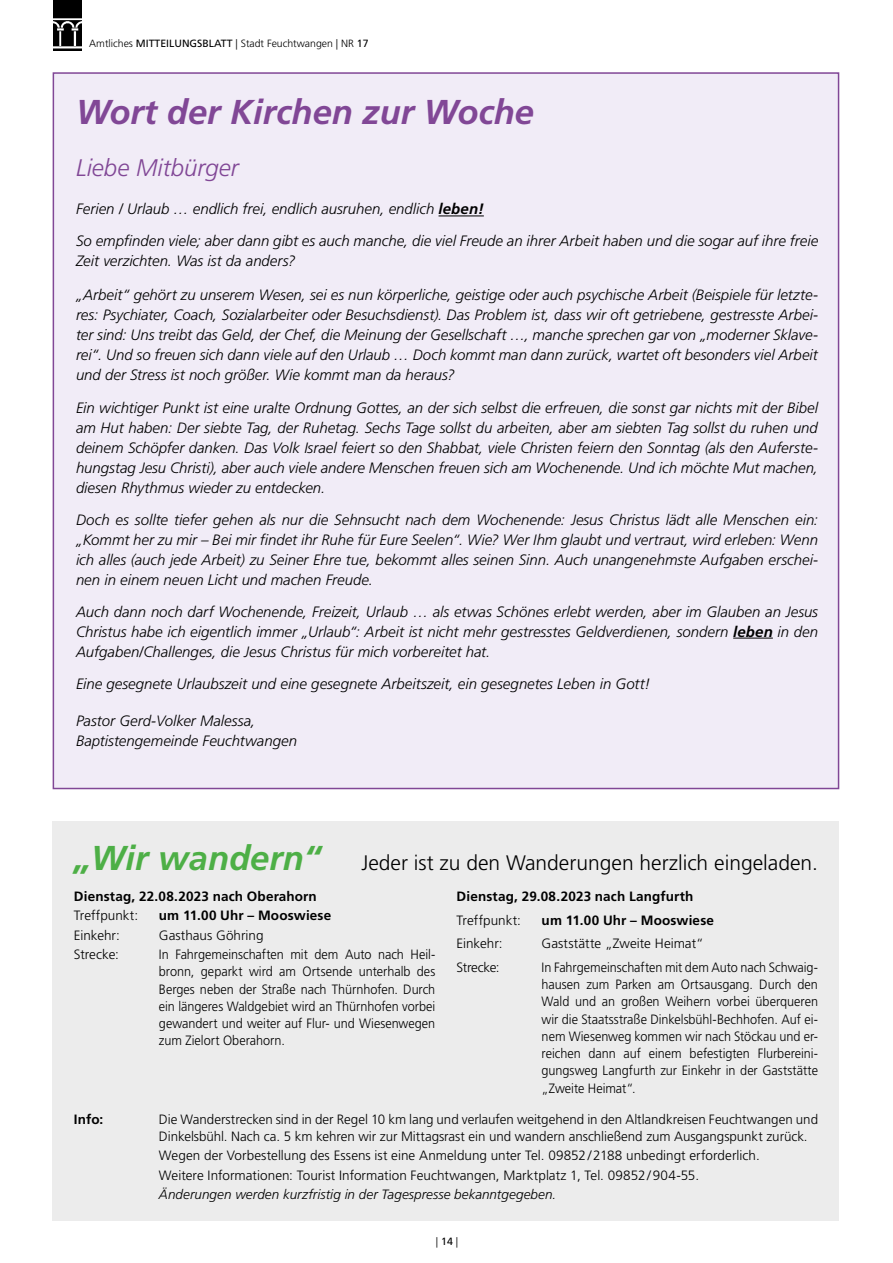
<style>
.page{position:relative;width:893px;height:1263px;background:#fff}
.page>*{position:absolute;margin:0;border:0;box-sizing:border-box;transform-origin:0 0}
.t1{font:italic 700 34.5px "Frutiger";color:#814796}
.t2{font:italic 300 24px "Frutiger";color:#814796}
.t3{font:300 21px "Frutiger";color:#000}
.t4{font:italic 300 15px/20px "Frutiger";color:#000;text-align:justify}
.t5{font:300 13.5px/17.2px "Frutiger";color:#000;text-align:justify;scale:.94 1}
.t6{font:300 13.5px/17.2px "Frutiger";color:#000}
.t7{font:700 13.5px "Frutiger";letter-spacing:.01em;color:#000}
.t8{font:italic 300 13.5px "Frutiger";letter-spacing:.005em;color:#000}
.t9{font:300 13.5px "Frutiger";letter-spacing:-.02em;color:#000}
.t10{font:300 10.5px "Frutiger";color:#000}
.s1{font-weight:400}
.s2{font-weight:700}
.s3{font-weight:700;font-style:italic;font-size:34.5px;color:#4daf46}
</style>
<div class="page">
<img style="left:53px;top:1px;width:28px;height:50px">
<svg style="left:53px;top:0;width:28px;height:1px"></svg>
<div style="left:53px;top:72px;width:786px;height:717px;background:#f1ecf7;border:2px solid #814796"></div>
<hr style="left:439px;top:216px;width:45px;height:1px;background:#000">
<hr style="left:733px;top:638px;width:40px;height:1px;background:#000">
<div style="left:53px;top:821px;width:786px;height:399px;background:#ececec"></div>
<p class="t10" style="left:89px;top:37px;width:281px">Amtliches <span class="s1">MITTEILUNGSBLATT</span> | Stadt Feuchtwangen | NR <span class="s1">17</span></p>
<h1 class="t1" style="left:76px;top:91px;width:459px">Wort der Kirchen zur Woche</h1>
<h2 class="t2" style="left:76px;top:154px;width:164px">Liebe Mitbürger</h2>
<p class="t4" style="left:76px;top:193px;width:744px;line-height:32px">Ferien / Urlaub … endlich frei, endlich ausruhen, endlich <span class="s2">leben!<br></span>So empfinden viele; aber dann gibt es auch manche, die viel Freude an ihrer Arbeit haben und die sogar auf ihre freie</p>
<p class="t4" style="left:76px;top:251px;width:221px">Zeit verzichten. Was ist da anders?</p>
<p class="t4" style="left:76px;top:285px;width:743px">„Arbeit“ gehört zu unserem Wesen, sei es nun körperliche, geistige oder auch psychische Arbeit (Beispiele für letzte&shy;res: Psychiater, Coach, Sozialarbeiter oder Besuchsdienst). Das Problem ist, dass wir oft getriebene, gestresste Arbei&shy;ter sind: Uns treibt das Geld, der Chef, die Meinung der Gesellschaft …, manche sprechen gar von „moderner Sklave&shy;rei“. Und so freuen sich dann viele auf den Urlaub … Doch kommt man dann zurück, wartet oft besonders viel Arbeit und der Stress ist noch größer. Wie kommt man da heraus?</p>
<p class="t4" style="left:76px;top:398px;width:744px">Ein wichtiger Punkt ist eine uralte Ordnung Gottes, an der sich selbst die erfreuen, die sonst gar nichts mit der Bibel am Hut haben: Der siebte Tag, der Ruhetag. Sechs Tage sollst du arbeiten, aber am siebten Tag sollst du ruhen und deinem Schöpfer danken. Das Volk Israel feiert so den Shabbat, viele Christen feiern den Sonntag (als den Auferste&shy;hungstag Jesu Christi), aber auch viele andere Menschen freuen sich am Wochenende. Und ich möchte Mut machen, diesen Rhythmus wieder zu entdecken.</p>
<p class="t4" style="left:76px;top:510px;width:743px">Doch es sollte tiefer gehen als nur die Sehnsucht nach dem Wochenende: Jesus Christus lädt alle Menschen ein: „Kommt her zu mir – Bei mir findet ihr Ruhe für Eure Seelen“. Wie? Wer Ihm glaubt und vertraut, wird erleben: Wenn ich alles (auch jede Arbeit) zu Seiner Ehre tue, bekommt alles seinen Sinn. Auch unangenehmste Aufgaben erschei&shy;nen in einem neuen Licht und machen Freude.</p>
<p class="t4" style="left:76px;top:602px;width:744px">Auch dann noch darf Wochenende, Freizeit, Urlaub … als etwas Schönes erlebt werden, aber im Glauben an Jesus Christus habe ich eigentlich immer „Urlaub“: Arbeit ist nicht mehr gestresstes Geldverdienen, sondern <span class="s2">leben</span> in den Aufgaben/Challenges, die Jesus Christus für mich vorbereitet hat.</p>
<p class="t4" style="left:76px;top:673px;width:576px">Eine gesegnete Urlaubszeit und eine gesegnete Arbeitszeit, ein gesegnetes Leben in Gott!</p>
<p class="t4" style="left:76px;top:711px;width:223px">Pastor Gerd-Volker Malessa,<br>Baptistengemeinde Feuchtwangen</p>
<h3 class="t3" style="left:74px;top:851px;width:746px"><span class="s3">„Wir wandern“</span> Jeder ist zu den Wanderungen herzlich eingeladen.</h3>
<p class="t7" style="left:74px;top:888px;width:244px">Dienstag, 22.08.2023 nach Oberahorn</p>
<p class="t6" style="left:74px;top:907px;width:66px">Treffpunkt:</p>
<p class="t7" style="left:159px;top:908px;width:174px">um 11.00 Uhr – Mooswiese</p>
<p class="t6" style="left:74px;top:927px;width:48px">Einkehr:</p>
<p class="t6" style="left:159px;top:927px;width:106px">Gasthaus Göhring</p>
<p class="t6" style="left:74px;top:946px;width:46px">Strecke:</p>
<p class="t5" style="left:159px;top:946px;width:296px">In Fahrgemeinschaften mit dem Auto nach Heil&shy;bronn, geparkt wird am Ortsende unterhalb des Berges neben der Straße nach Thürnhofen. Durch ein längeres Waldgebiet wird an Thürnhofen vorbei gewandert und weiter auf Flur- und Wiesenwegen zum Zielort Oberahorn.</p>
<p class="t7" style="left:457px;top:888px;width:238px">Dienstag, 29.08.2023 nach Langfurth</p>
<p class="t6" style="left:457px;top:911px;width:66px">Treffpunkt:</p>
<p class="t7" style="left:542px;top:912px;width:174px">um 11.00 Uhr – Mooswiese</p>
<p class="t6" style="left:457px;top:935px;width:48px">Einkehr:</p>
<p class="t6" style="left:542px;top:935px;width:164px">Gaststätte „Zweite Heimat“</p>
<p class="t9" style="left:457px;top:959px;width:45px">Strecke:</p>
<p class="t5" style="left:542px;top:959px;width:296px">In Fahrgemeinschaften mit dem Auto nach Schwaig&shy;hausen zum Parken am Ortsausgang. Durch den Wald und an großen Weihern vorbei überqueren wir die Staatsstraße Dinkelsbühl-Bechhofen. Auf ei&shy;nem Wiesenweg kommen wir nach Stöckau und er&shy;reichen dann auf einem befestigten Flurbereini&shy;gungsweg Langfurth zur Einkehr in der Gaststätte „Zweite Heimat“.</p>
<p class="t7" style="left:74px;top:1111px;width:31px">Info:</p>
<p class="t6" style="left:159px;top:1111px;width:661px">Die Wanderstrecken sind in der Regel 10 km lang und verlaufen weitgehend in den Altlandkreisen Feuchtwangen und<br>Dinkelsbühl. Nach ca. 5 km kehren wir zur Mittagsrast ein und wandern anschließend zum Ausgangspunkt zurück.</p>
<p class="t6" style="left:159px;top:1146px;width:602px;line-height:19.4px">Wegen der Vorbestellung des Essens ist eine Anmeldung unter Tel. 09852/2188 unbedingt erforderlich.<br>Weitere Informationen: Tourist Information Feuchtwangen, Marktplatz 1, Tel. 09852/904-55.</p>
<p class="t8" style="left:159px;top:1187px;width:399px">Änderungen werden kurzfristig in der Tagespresse bekanntgegeben.</p>
<p class="t10" style="left:436px;top:1236px;width:24px">| <span class="s1">14</span> |</p>
</div>
